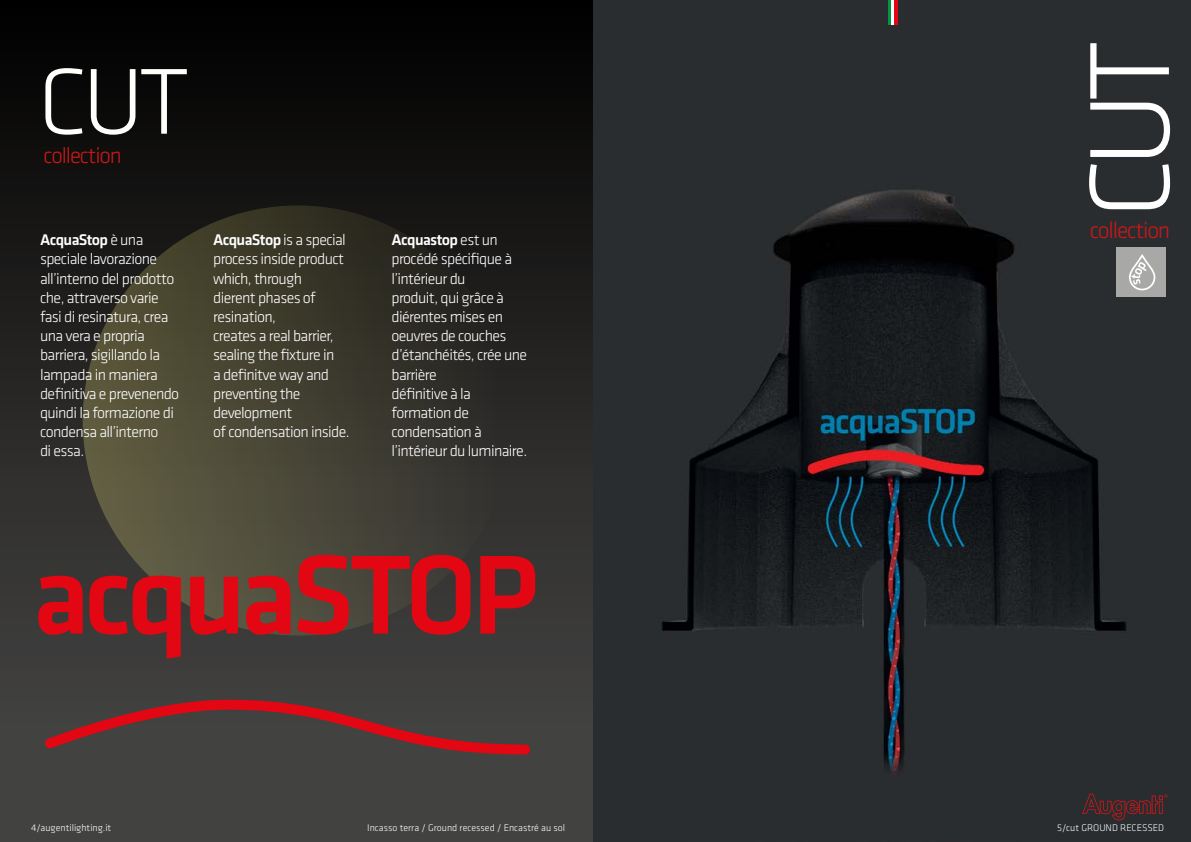
<style>
.page{position:relative;width:1191px;height:842px;background:#fff}
.page>*{position:absolute;margin:0;border:0;box-sizing:border-box;transform-origin:0 0}
.t1{font:300 118px "Klavika";color:#fff}
.t2{font:300 97px "Klavika";color:#fffffc}
.t3{font:300 23.7px "Klavika";letter-spacing:-.05em;color:#cd1719}
.t4{font:300 23px "Klavika";letter-spacing:-.05em;color:#cd1719}
.t5{font:300 16px "Klavika";letter-spacing:-.04em;color:#fff}
.t6{font:500 16px "Klavika";letter-spacing:-.04em;color:#fff}
.t7{font:300 10px "Klavika";color:#fff}
.s1{font-weight:300}
.s2{font-weight:500}
</style>
<div class="page">
<div style="left:0;top:0;width:608px;height:842px;background:linear-gradient(to bottom,#040302,#4c4b4a)"></div>
<svg style="left:83px;top:205px;width:430px;height:430px;background:#424031"></svg>
<img style="left:593px;top:0;width:598px;height:842px">
<svg style="left:1082px;top:794px;width:85px;height:26px;background:#46282b"></svg>
<svg style="left:38px;top:576px;width:45px;height:59px;background:#ac161e"></svg>
<svg style="left:89px;top:576px;width:92px;height:82px;background:#8b2026"></svg>
<svg style="left:190px;top:577px;width:48px;height:58px;background:#b22022"></svg>
<svg style="left:246px;top:576px;width:44px;height:59px;background:#b51d21"></svg>
<svg style="left:297px;top:555px;width:173px;height:80px;background:#8f2527"></svg>
<svg style="left:480px;top:556px;width:55px;height:78px;background:#991b22"></svg>
<svg style="left:40px;top:695px;width:495px;height:64px;background:#5a3739"></svg>
<div style="left:1116px;top:247px;width:50px;height:49px;background:#a8a8a7"></div>
<div style="left:1129px;top:255px;width:26px;height:35px;border:2px solid #fff;border-radius:12px"></div>
<svg style="left:1131px;top:262px;width:15px;height:23px"></svg>
<hr style="left:888px;top:0;width:3px;height:24px;background:#009641">
<hr style="left:891px;top:0;width:4px;height:24px;background:#fff">
<hr style="left:894px;top:0;width:4px;height:24px;background:#e30613">
<p class="t2" style="left:38px;top:49px;width:153px">CUT</p>
<p class="t4" style="left:44px;top:143px;width:80px">collection</p>
<p class="t6" style="left:40px;top:231px;width:105px">AcquaStop <span class="s1">è una</span></p>
<p class="t5" style="left:40px;top:250px;width:119px">speciale lavorazione</p>
<p class="t5" style="left:40px;top:270px;width:136px">all’interno del prodotto</p>
<p class="t5" style="left:40px;top:289px;width:120px">che, attraverso varie</p>
<p class="t5" style="left:40px;top:308px;width:130px">fasi di resinatura, crea</p>
<p class="t5" style="left:40px;top:327px;width:106px">una vera e propria</p>
<p class="t5" style="left:40px;top:346px;width:122px">barriera, sigillando la</p>
<p class="t5" style="left:40px;top:366px;width:119px">lampada in maniera</p>
<p class="t5" style="left:40px;top:385px;width:141px">definitiva e prevenendo</p>
<p class="t5" style="left:40px;top:404px;width:135px">quindi la formazione di</p>
<p class="t5" style="left:40px;top:423px;width:120px">condensa all’interno</p>
<p class="t5" style="left:40px;top:442px;width:46px">di essa.</p>
<p class="t5" style="left:213px;top:231px;width:134px"><span class="s2">AcquaStop</span> is a special</p>
<p class="t5" style="left:213px;top:250px;width:132px">process inside product</p>
<p class="t5" style="left:213px;top:270px;width:91px">which, through</p>
<p class="t5" style="left:213px;top:289px;width:104px">dierent phases of</p>
<p class="t5" style="left:213px;top:308px;width:64px">resination,</p>
<p class="t5" style="left:213px;top:327px;width:122px">creates a real barrier,</p>
<p class="t5" style="left:213px;top:346px;width:123px">sealing the fixture in</p>
<p class="t5" style="left:213px;top:366px;width:117px">a definitve way and</p>
<p class="t5" style="left:213px;top:385px;width:89px">preventing the</p>
<p class="t5" style="left:213px;top:404px;width:81px">development</p>
<p class="t5" style="left:213px;top:423px;width:138px">of condensation inside.</p>
<p class="t6" style="left:391px;top:231px;width:108px">Acquastop <span class="s1">est un</span></p>
<p class="t5" style="left:391px;top:250px;width:122px">procédé spécifique à</p>
<p class="t5" style="left:391px;top:270px;width:76px">l’intérieur du</p>
<p class="t5" style="left:391px;top:289px;width:114px">produit, qui grâce à</p>
<p class="t5" style="left:391px;top:308px;width:113px">diérentes mises en</p>
<p class="t5" style="left:391px;top:327px;width:116px">oeuvres de couches</p>
<p class="t5" style="left:391px;top:346px;width:137px">d’étanchéités, crée une</p>
<p class="t5" style="left:391px;top:366px;width:47px">barrière</p>
<p class="t5" style="left:391px;top:385px;width:81px">définitive à la</p>
<p class="t5" style="left:391px;top:404px;width:79px">formation de</p>
<p class="t5" style="left:391px;top:423px;width:92px">condensation à</p>
<p class="t5" style="left:391px;top:442px;width:137px">l’intérieur du luminaire.</p>
<p class="t1" style="left:1065px;top:218px;width:179px;rotate:-90deg">CUT</p>
<p class="t3" style="left:1089px;top:217px;width:82px">collection</p>
<p class="t7" style="left:31px;top:822px;width:82px">4/augentilighting.it</p>
<p class="t7" style="left:367px;top:822px;width:199px">Incasso terra / Ground recessed / Encastré au sol</p>
<p class="t7" style="left:1057px;top:822px;width:108px">5/cut GROUND RECESSED</p>
</div>
